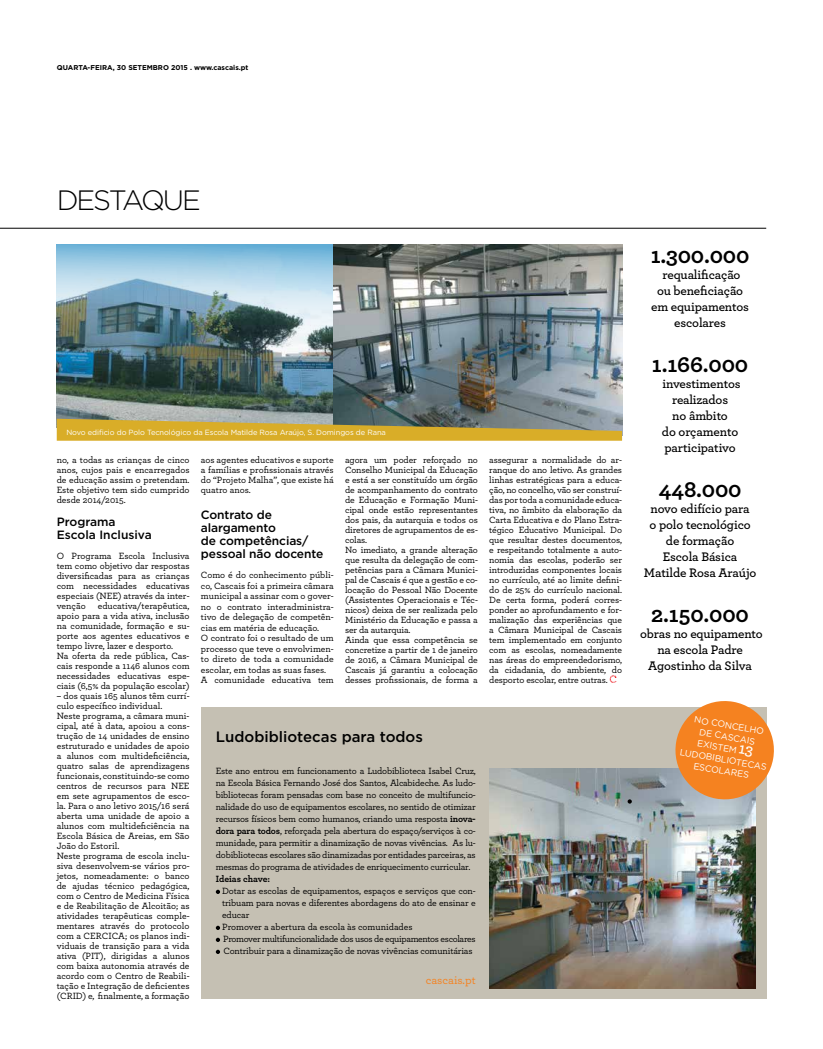
<style>
.page{position:relative;width:823px;height:1049px;background:#fff}
.page>*{position:absolute;margin:0;border:0;box-sizing:border-box;transform-origin:0 0}
.t1{font:300 28px "Gotham";letter-spacing:-.075em;color:#000}
.t2{font:700 23px "Archer";letter-spacing:-.01em;color:#000}
.t3{font:500 15px "Gotham";color:#000}
.t4{font:600 13px/16px "Archer";letter-spacing:-.01em;color:#000;text-align:center}
.t5{font:500 12px/13px "Gotham";letter-spacing:-.01em;color:#000}
.t6{font:500 12px "Archer";letter-spacing:-.01em;color:#f58220}
.t7{font:500 9.5px/10px "Archer";letter-spacing:-.01em;color:#000;text-align:justify}
.t8{font:700 9.5px "Archer";letter-spacing:-.005em;color:#000}
.t9{font:9px "Gotham";color:#fff}
.t10{font:7.5px "Gotham";letter-spacing:-.01em;color:#fff}
.t11{font:700 7px "Gotham";color:#000}
.s1{font-weight:700}
</style>
<div class="page">
<img style="left:57px;top:244px;width:276px;height:175px">
<hr style="left:0;top:228px;width:765px;height:1px;background:#000">
<img style="left:333px;top:244px;width:288px;height:175px">
<div style="left:201px;top:707px;width:564px;height:292px;background:#c5c0b3"></div>
<svg style="left:216px;top:890px;width:4px;height:4px"></svg>
<svg style="left:216px;top:926px;width:4px;height:4px"></svg>
<svg style="left:216px;top:938px;width:4px;height:4px"></svg>
<svg style="left:216px;top:950px;width:4px;height:4px"></svg>
<img style="left:489px;top:768px;width:266px;height:220px">
<svg style="left:627px;top:799px;width:4px;height:4px"></svg>
<svg style="left:609px;top:675px;width:7px;height:8px"></svg>
<svg style="left:57px;top:419px;width:564px;height:22px;background:#c0a344"></svg>
<svg style="left:671px;top:701px;width:103px;height:102px"></svg>
<p class="t11" style="left:57px;top:63px;width:193px">QUARTA-FEIRA, 30 SETEMBRO 2015 . www.cascais.pt</p>
<h1 class="t1" style="left:57px;top:182px;width:145px">DESTAQUE</h1>
<p class="t10" style="left:66px;top:428px;width:321px">Novo edificio do Polo Tecnológico da Escola Matilde Rosa Araújo, S. Domingos de Rana</p>
<p class="t7" style="left:57px;top:454px;width:134px">no, a todas as crianças de cinco anos, cujos pais e encarregados de educação assim o pretendam.<br>Este objetivo tem sido cumprido desde 2014/2015.</p>
<p class="t5" style="left:57px;top:515px;width:96px">Programa<br>Escola Inclusiva</p>
<p class="t7" style="left:57px;top:550px;width:134px">O Programa Escola Inclusiva tem como objetivo dar respostas diversificadas para as crianças com necessidades educativas especiais (NEE) através da inter&shy;venção</p>
<p class="t7" style="left:57px;top:600px;width:134px;text-align:left;text-indent:41px">educativa/terapêutica, apoio para a vida ativa, inclusão na comunidade, formação e su&shy;porte aos agentes educativos e tempo livre, lazer e desporto.<br>Na oferta da rede pública, Cas&shy;cais responde a 1146 alunos com necessidades educativas espe&shy;ciais (6,5% da população escolar)</p>
<p class="t7" style="left:57px;top:690px;width:134px;text-align:left">– dos quais 165 alunos têm currí&shy;culo específico individual.<br>Neste programa, a câmara muni&shy;cipal, até à data, apoiou a cons&shy;trução de 14 unidades de ensino estruturado e unidades de apoio a alunos com multideficiência, quatro salas de aprendizagens funcionais, constituindo-se como centros de recursos para NEE em sete agrupamentos de esco&shy;la. Para o ano letivo 2015/16 será aberta uma unidade de apoio a alunos com multideficiência na<br>Escola Básica de Areias, em São<br>João do Estoril.<br>Neste programa de escola inclu&shy;siva desenvolvem-se vários pro&shy;jetos, nomeadamente: o banco de ajudas técnico pedagógica, com o Centro de Medicina Física e de Reabilitação de Alcoitão; as atividades terapêuticas comple&shy;mentares através do protocolo com a CERCICA; os planos indi&shy;viduais de transição para a vida ativa (PIT), dirigidas a alunos com baixa autonomia através de acordo com o Centro de Reabili&shy;tação e Integração de deficientes (CRID) e, finalmente, a formação</p>
<p class="t7" style="left:201px;top:454px;width:134px">aos agentes educativos e suporte a famílias e profissionais através do “Projeto Malha”, que existe há quatro anos.</p>
<p class="t5" style="left:201px;top:508px;width:124px">Contrato de alargamento<br>de competências/ pessoal não docente</p>
<p class="t7" style="left:201px;top:569px;width:134px;line-height:10.5px;text-align:left">Como é do conhecimento públi&shy;co, Cascais foi a primeira câmara municipal a assinar com o gover&shy;no o contrato interadministra&shy;tivo de delegação de competên&shy;cias em matéria de educação.<br>O contrato foi o resultado de um processo que teve o envolvimen&shy;to direto de toda a comunidade escolar, em todas as suas fases.<br>A comunidade educativa tem</p>
<p class="t7" style="left:345px;top:454px;width:134px;text-align:left">agora um poder reforçado no<br>Conselho Municipal da Educação e está a ser constituído um órgão de acompanhamento do contrato de Educação e Formação Muni&shy;cipal onde estão representantes dos pais, da autarquia e todos os diretores de agrupamentos de es&shy;colas.<br>No imediato, a grande alteração que resulta da delegação de com&shy;petências para a Câmara Munici&shy;pal de Cascais é que a gestão e co&shy;locação do Pessoal Não Docente (Assistentes Operacionais e Téc&shy;nicos) deixa de ser realizada pelo<br>Ministério da Educação e passa a ser da autarquia.<br>Ainda que essa competência se concretize a partir de 1 de janeiro de 2016, a Câmara Municipal de<br>Cascais já garantiu a colocação desses profissionais, de forma a</p>
<h3 class="t3" style="left:216px;top:727px;width:208px">Ludobibliotecas para todos</h3>
<p class="t7" style="left:216px;top:764px;width:261px;line-height:12px">Este ano entrou em funcionamento a Ludobiblioteca Isabel Cruz, na Escola Básica Fernando José dos Santos, Alcabideche. As ludo&shy;bibliotecas foram pensadas com base no conceito de multifuncio&shy;nalidade do uso de equipamentos escolares, no sentido de otimizar recursos físicos bem como humanos, criando uma resposta <span class="s1">inova&shy;dora para todos</span>, reforçada pela abertura do espaço/serviços à co&shy;munidade, para permitir a dinamização de novas vivências. As lu&shy;dobibliotecas escolares são dinamizadas por entidades parceiras, as mesmas do programa de atividades de enriquecimento curricular.</p>
<p class="t8" style="left:216px;top:871px;width:56px">Ideias chave:</p>
<p class="t7" style="left:222px;top:884px;width:255px;line-height:12px;text-align:left">Dotar as escolas de equipamentos, espaços e serviços que con&shy;tribuam para novas e diferentes abordagens do ato de ensinar e educar<br>Promover a abertura da escola às comunidades<br>Promover multifuncionalidade dos usos de equipamentos escolares Contribuir para a dinamização de novas vivências comunitárias</p>
<p class="t6" style="left:425px;top:971px;width:51px">cascais.pt</p>
<p class="t7" style="left:489px;top:454px;width:134px">assegurar a normalidade do ar&shy;ranque do ano letivo. As grandes linhas estratégicas para a educa&shy;ção, no concelho, vão ser construí&shy;das por toda a comunidade educa&shy;tiva, no âmbito da elaboração da Carta Educativa e do Plano Estra&shy;tégico Educativo Municipal. Do que resultar destes documentos, e respeitando totalmente a auto&shy;nomia das escolas, poderão ser introduzidas componentes locais no currículo, até ao limite defini&shy;do de 25% do currículo nacional.<br>De certa forma, poderá corres&shy;ponder ao aprofundamento e for&shy;malização das experiências que a Câmara Municipal de Cascais tem implementado em conjunto com as escolas, nomeadamente nas áreas do empreendedorismo, da cidadania, do ambiente, do desporto escolar, entre outras.</p>
<h2 class="t2" style="left:650px;top:237px;width:100px">1.300.000</h2>
<h3 class="t4" style="left:650px;top:265px;width:99px">requalificação<br>ou beneficiação em equipamentos escolares</h3>
<h2 class="t2" style="left:651px;top:346px;width:98px">1.166.000</h2>
<h3 class="t4" style="left:661px;top:374px;width:80px">investimentos realizados<br>no âmbito<br>do orçamento participativo</h3>
<h2 class="t2" style="left:658px;top:471px;width:85px">448.000</h2>
<h3 class="t4" style="left:643px;top:499px;width:114px">novo edifício para<br>o polo tecnológico de formação<br>Escola Básica<br>Matilde Rosa Araújo</h3>
<h2 class="t2" style="left:651px;top:596px;width:99px">2.150.000</h2>
<h3 class="t4" style="left:639px;top:624px;width:124px">obras no equipamento na escola Padre<br>Agostinho da Silva</h3>
<p class="t9" style="left:695px;top:713px;width:72px;rotate:10deg">NO CONCELHO</p>
<p class="t9" style="left:700px;top:726px;width:58px;rotate:10deg">DE CASCAIS</p>
<p class="t9" style="left:698px;top:737px;width:41px;rotate:10deg">EXISTEM</p>
<p class="t9" style="left:680px;top:746px;width:89px;rotate:10deg">LUDOBIBLIOTECAS</p>
<p class="t9" style="left:694px;top:760px;width:58px;rotate:10deg">ESCOLARES</p>
</div>
